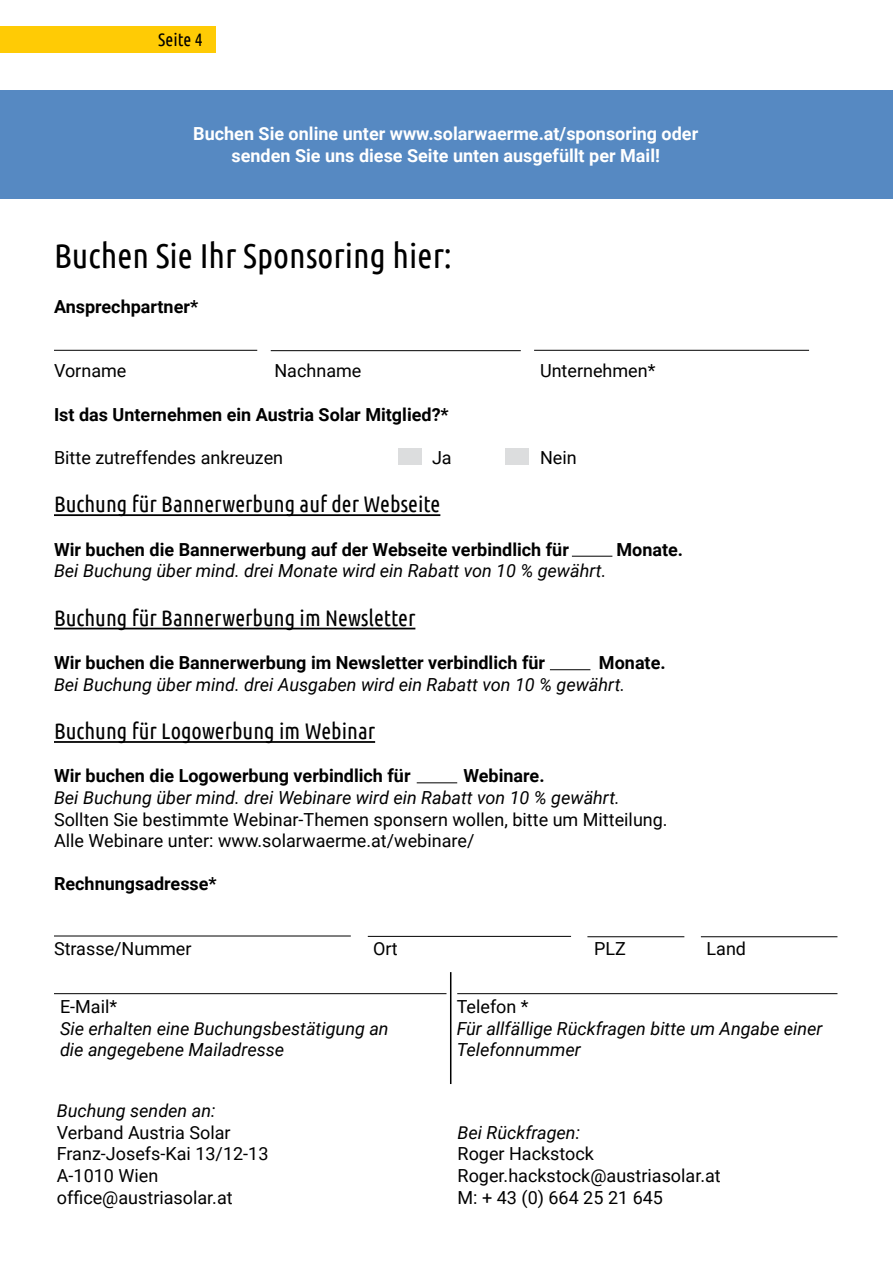
<style>
.page{position:relative;width:893px;height:1263px;background:#fff}
.page>*{position:absolute;margin:0;border:0;box-sizing:border-box;transform-origin:0 0}
.t1{font:34.5px "Ubuntu Condensed";color:#000}
.t2{font:22.5px "Ubuntu Condensed";color:#000}
.t3{font:18px/21.6px "Roboto";color:#000}
.t4{font:italic 18px/21.6px "Roboto";color:#000}
.t5{font:700 18px "Roboto";color:#000}
.t6{font:700 18px/22.5px "Roboto";color:#fff;text-align:center}
.t7{font:18px "Ubuntu Condensed";color:#000}
</style>
<div class="page">
<div style="left:0;top:26px;width:215px;height:27px;background:#ffcb05"></div>
<hr style="left:54px;top:514px;width:386px;height:2px;background:#000">
<hr style="left:54px;top:628px;width:361px;height:1px;background:#000">
<hr style="left:54px;top:741px;width:321px;height:2px;background:#000">
<hr style="left:450px;top:972px;width:1px;height:112px;background:#000">
<hr style="left:54px;top:350px;width:203px;height:1px;background:#000">
<hr style="left:271px;top:350px;width:250px;height:1px;background:#000">
<hr style="left:534px;top:350px;width:275px;height:1px;background:#000">
<hr style="left:54px;top:936px;width:297px;height:1px;background:#000">
<hr style="left:368px;top:936px;width:203px;height:1px;background:#000">
<hr style="left:587px;top:936px;width:97px;height:1px;background:#000">
<hr style="left:701px;top:936px;width:136px;height:1px;background:#000">
<hr style="left:54px;top:993px;width:392px;height:1px;background:#000">
<hr style="left:457px;top:993px;width:380px;height:1px;background:#000">
<div style="left:398px;top:448px;width:24px;height:16px;background:#dcddde"></div>
<div style="left:505px;top:448px;width:24px;height:16px;background:#dcddde"></div>
<hr style="left:572px;top:556px;width:40px;height:1px;background:#000">
<hr style="left:550px;top:669px;width:40px;height:1px;background:#000">
<hr style="left:417px;top:782px;width:40px;height:1px;background:#000">
<div style="left:0;top:90px;width:893px;height:108px;background:#5689c2"></div>
<p class="t7" style="left:158px;top:29px;width:46px">Seite 4</p>
<p class="t6" style="left:193px;top:121px;width:506px">Buchen Sie online unter www.solarwaerme.at/sponsoring oder senden Sie uns diese Seite unten ausgefüllt per Mail!</p>
<h1 class="t1" style="left:54px;top:234px;width:399px">Buchen Sie Ihr Sponsoring hier:</h1>
<p class="t5" style="left:54px;top:294px;width:146px">Ansprechpartner*</p>
<p class="t3" style="left:54px;top:359px;width:74px">Vorname</p>
<p class="t3" style="left:274px;top:359px;width:88px">Nachname</p>
<p class="t3" style="left:540px;top:359px;width:117px">Unternehmen*</p>
<p class="t5" style="left:54px;top:402px;width:396px">Ist das Unternehmen ein Austria Solar Mitglied?*</p>
<p class="t3" style="left:54px;top:446px;width:231px">Bitte zutreffendes ankreuzen</p>
<p class="t3" style="left:432px;top:446px;width:21px">Ja</p>
<p class="t3" style="left:540px;top:446px;width:38px">Nein</p>
<p class="t2" style="left:54px;top:490px;width:388px">Buchung für Bannerwerbung auf der Webseite</p>
<p class="t5" style="left:54px;top:537px;width:516px">Wir buchen die Bannerwerbung auf der Webseite verbindlich für</p>
<p class="t5" style="left:616px;top:537px;width:68px">Monate.</p>
<p class="t4" style="left:54px;top:559px;width:554px">Bei Buchung über mind. drei Monate wird ein Rabatt von 10 % gewährt.</p>
<p class="t2" style="left:54px;top:604px;width:363px">Buchung für Bannerwerbung im Newsletter</p>
<p class="t5" style="left:54px;top:650px;width:493px">Wir buchen die Bannerwerbung im Newsletter verbindlich für</p>
<p class="t5" style="left:599px;top:650px;width:68px">Monate.</p>
<p class="t4" style="left:54px;top:673px;width:573px">Bei Buchung über mind. drei Ausgaben wird ein Rabatt von 10 % gewährt.</p>
<p class="t2" style="left:54px;top:717px;width:323px">Buchung für Logowerbung im Webinar</p>
<p class="t5" style="left:54px;top:763px;width:358px">Wir buchen die Logowerbung verbindlich für</p>
<p class="t5" style="left:463px;top:763px;width:83px">Webinare.</p>
<p class="t4" style="left:54px;top:786px;width:567px">Bei Buchung über mind. drei Webinare wird ein Rabatt von 10 % gewährt.</p>
<p class="t3" style="left:54px;top:808px;width:615px">Sollten Sie bestimmte Webinar-Themen sponsern wollen, bitte um Mitteilung.<br>Alle Webinare unter: www.solarwaerme.at/webinare/</p>
<p class="t5" style="left:54px;top:871px;width:164px">Rechnungsadresse*</p>
<p class="t3" style="left:54px;top:937px;width:139px">Strasse/Nummer</p>
<p class="t3" style="left:373px;top:937px;width:26px">Ort</p>
<p class="t3" style="left:594px;top:937px;width:33px">PLZ</p>
<p class="t3" style="left:706px;top:937px;width:41px">Land</p>
<p class="t3" style="left:60px;top:995px;width:59px">E-Mail*</p>
<p class="t4" style="left:60px;top:1017px;width:330px">Sie erhalten eine Buchungsbestätigung an die angegebene Mailadresse</p>
<p class="t3" style="left:457px;top:995px;width:73px">Telefon *</p>
<p class="t4" style="left:457px;top:1017px;width:367px">Für allfällige Rückfragen bitte um Angabe einer<br>Telefonnummer</p>
<p class="t4" style="left:57px;top:1099px;width:160px">Buchung senden an:</p>
<p class="t3" style="left:57px;top:1121px;width:213px">Verband Austria Solar<br>Franz-Josefs-Kai 13/12-13<br>A-1010 Wien office@austriasolar.at</p>
<p class="t4" style="left:458px;top:1121px;width:124px">Bei Rückfragen:</p>
<p class="t3" style="left:458px;top:1142px;width:265px">Roger Hackstock<br>Roger.hackstock@austriasolar.at<br>M: + 43 (0) 664 25 21 645</p>
</div>
